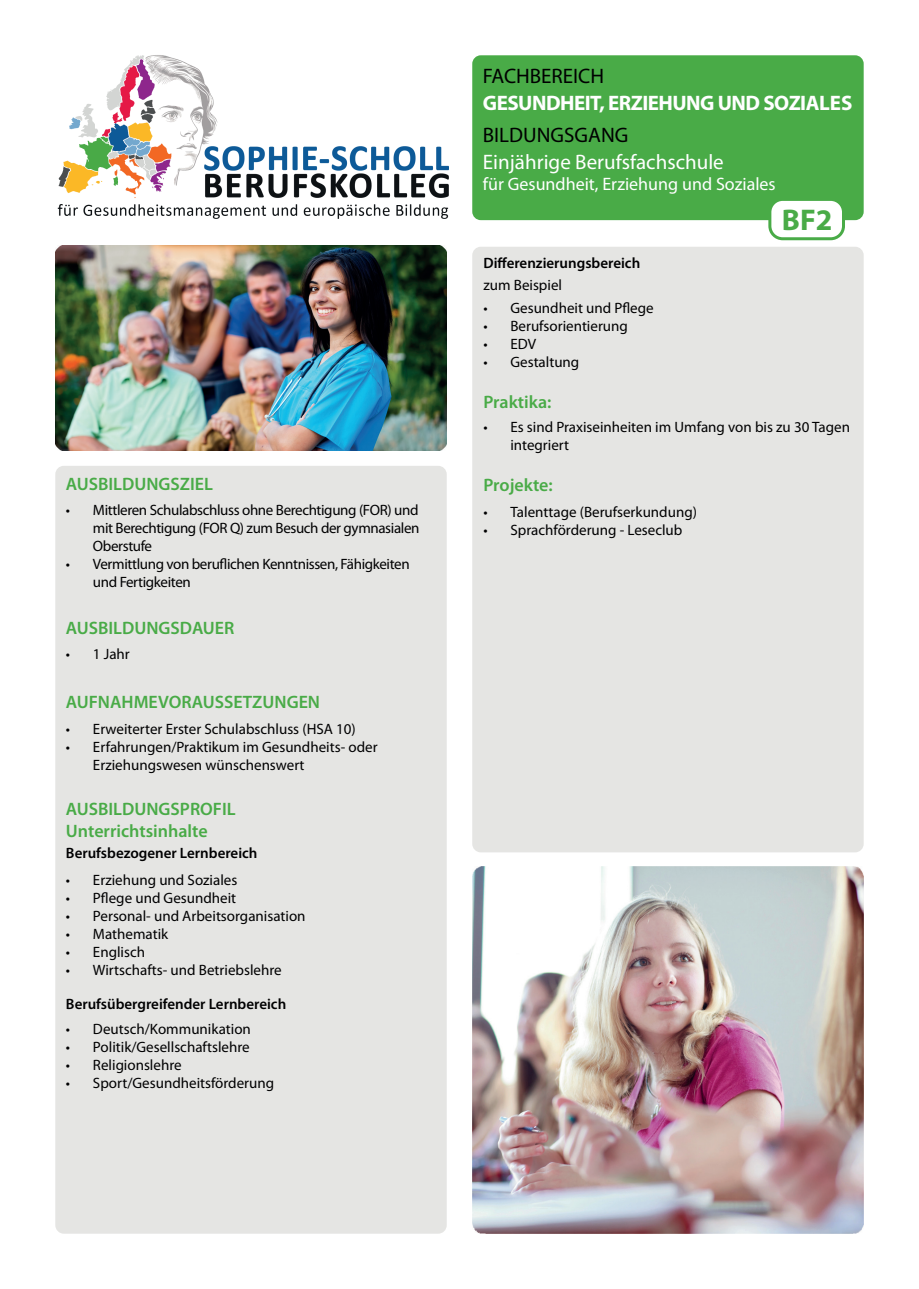
<style>
.page{position:relative;width:919px;height:1289px;background:#fff}
.page>*{position:absolute;margin:0;border:0;box-sizing:border-box;transform-origin:0 0}
.t1{font:700 30px "Myriad Pro";color:#49ab47}
.t2{font:700 21px "Myriad Pro";letter-spacing:-.025em;color:#fff}
.t3{font:21px "Myriad Pro";color:#fff}
.t4{font:21px "Myriad Pro";color:#000001}
.t5{font:600 18px/21.6px "Myriad Pro";color:#49ab47}
.t6{font:18px "Myriad Pro";color:#fff}
.t7{font:15px/18px "Myriad Pro";color:#000001}
.t8{font:600 15px "Myriad Pro";color:#000001}
.t9{font:15px/18px "Myriad Pro";letter-spacing:-.025em;color:#000001}
</style>
<div class="page">
<div style="left:472px;top:55px;width:391px;height:165px;background:#49ab47;border-radius:9px"></div>
<div style="left:55px;top:466px;width:391px;height:767px;background:#e5e5e3;border-radius:9px"></div>
<div style="left:472px;top:247px;width:391px;height:605px;background:#e5e5e3;border-radius:9px"></div>
<div style="left:769px;top:199px;width:74px;height:40px;background:#fff;border-radius:13px"></div>
<div style="left:768px;top:198px;width:76px;height:42px;border:3px solid #49ab47;border-radius:13px"></div>
<img style="left:55px;top:246px;width:391px;height:204px">
<img style="left:472px;top:866px;width:391px;height:367px">
<img style="left:57px;top:55px;width:392px;height:164px">
<p class="t5" style="left:66px;top:472px;width:149px">AUSBILDUNGSZIEL</p>
<p class="t7" style="left:93px;top:501px;width:328px;text-align:justify;text-indent:-27px">• Mittleren Schulabschluss ohne Berechtigung (FOR) und mit Berechtigung (FOR Q) zum Besuch der gymnasialen Oberstufe</p>
<p class="t9" style="left:93px;top:555px;width:318px;text-indent:-27px">• Vermittlung von beruflichen Kenntnissen, Fähigkeiten und Fertigkeiten</p>
<p class="t5" style="left:66px;top:616px;width:170px">AUSBILDUNGSDAUER</p>
<p class="t7" style="left:66px;top:644px;width:65px">• 1 Jahr</p>
<p class="t5" style="left:66px;top:691px;width:256px">AUFNAHMEVORAUSSETZUNGEN</p>
<p class="t7" style="left:66px;top:719px;width:291px">• Erweiterter Erster Schulabschluss (HSA 10)</p>
<p class="t7" style="left:93px;top:737px;width:286px;text-indent:-27px">• Erfahrungen/Praktikum im Gesundheits- oder<br>Erziehungswesen wünschenswert</p>
<p class="t5" style="left:66px;top:798px;width:171px">AUSBILDUNGSPROFIL<br>Unterrichtsinhalte</p>
<p class="t8" style="left:66px;top:843px;width:193px">Berufsbezogener Lernbereich</p>
<p class="t7" style="left:66px;top:871px;width:173px">• Erziehung und Soziales</p>
<p class="t7" style="left:66px;top:889px;width:172px">• Pflege und Gesundheit</p>
<p class="t7" style="left:66px;top:907px;width:241px">• Personal- und Arbeitsorganisation</p>
<p class="t7" style="left:66px;top:925px;width:104px">• Mathematik</p>
<p class="t7" style="left:66px;top:943px;width:81px">• Englisch</p>
<p class="t7" style="left:66px;top:961px;width:217px">• Wirtschafts- und Betriebslehre</p>
<p class="t8" style="left:66px;top:994px;width:222px">Berufsübergreifender Lernbereich</p>
<p class="t7" style="left:66px;top:1020px;width:186px">• Deutsch/Kommunikation</p>
<p class="t7" style="left:66px;top:1038px;width:185px">• Politik/Gesellschaftslehre</p>
<p class="t7" style="left:66px;top:1056px;width:117px">• Religionslehre</p>
<p class="t7" style="left:66px;top:1074px;width:210px">• Sport/Gesundheitsförderung</p>
<h2 class="t4" style="left:483px;top:63px;width:123px">FACHBEREICH</h2>
<h2 class="t2" style="left:483px;top:89px;width:371px">GESUNDHEIT, ERZIEHUNG UND SOZIALES</h2>
<h2 class="t4" style="left:483px;top:121px;width:147px">BILDUNGSGANG</h2>
<h2 class="t3" style="left:483px;top:148px;width:242px">Einjährige Berufsfachschule</h2>
<p class="t6" style="left:483px;top:172px;width:294px">für Gesundheit, Erziehung und Soziales</p>
<h1 class="t1" style="left:781px;top:200px;width:52px">BF2</h1>
<p class="t8" style="left:483px;top:254px;width:158px">Differenzierungsbereich</p>
<p class="t7" style="left:483px;top:276px;width:80px">zum Beispiel</p>
<p class="t7" style="left:483px;top:299px;width:172px">• Gesundheit und Pflege</p>
<p class="t7" style="left:483px;top:317px;width:146px">• Berufsorientierung</p>
<p class="t7" style="left:483px;top:335px;width:54px">• EDV</p>
<p class="t7" style="left:483px;top:353px;width:97px">• Gestaltung</p>
<p class="t5" style="left:483px;top:390px;width:70px">Praktika:</p>
<p class="t7" style="left:510px;top:417px;width:341px;text-indent:-27px">• Es sind Praxiseinheiten im Umfang von bis zu 30 Tagen integriert</p>
<p class="t5" style="left:483px;top:474px;width:71px">Projekte:</p>
<p class="t7" style="left:483px;top:502px;width:215px">• Talenttage (Berufserkundung)</p>
<p class="t7" style="left:483px;top:520px;width:200px">• Sprachförderung - Leseclub</p>
</div>
